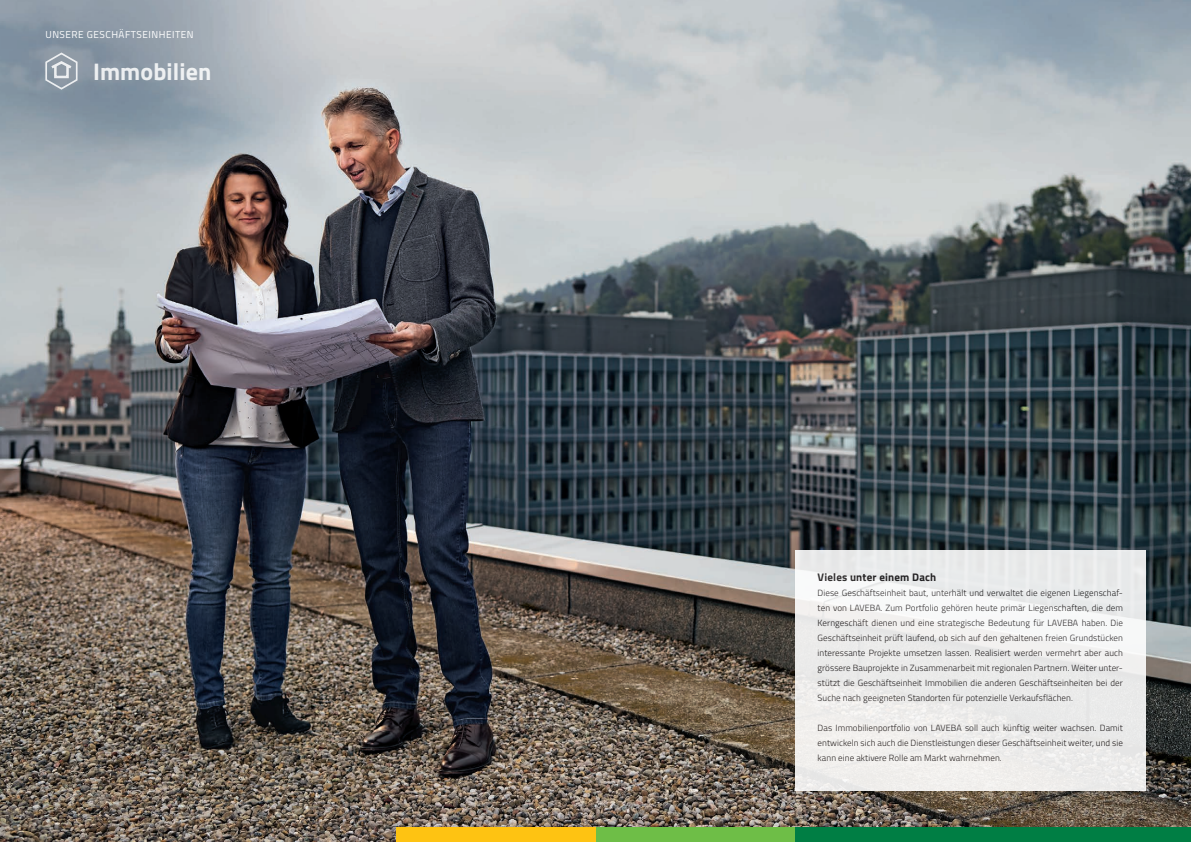
<style>
.page{position:relative;width:1191px;height:842px;background:#fff}
.page>*{position:absolute;margin:0;border:0;box-sizing:border-box;transform-origin:0 0}
.t1{font:700 24px "Titillium";letter-spacing:.005em;color:#fff}
.t2{font:700 11px "Titillium";letter-spacing:.015em;color:#231f20}
.t3{font:10px "Titillium";letter-spacing:.05em;color:#fff}
.t4{font:300 9px/15px "Titillium";letter-spacing:.01em;color:#231f20;text-align:justify}
</style>
<div class="page">
<img style="left:0;top:0;width:1191px;height:842px">
<svg style="left:45px;top:52px;width:34px;height:39px"></svg>
<div style="left:795px;top:550px;width:350px;height:241px;background:linear-gradient(to right,#f0efee,#eceded)"></div>
<div style="left:795px;top:828px;width:396px;height:14px;background:#007e44"></div>
<div style="left:595px;top:828px;width:200px;height:14px;background:#6ebe47"></div>
<div style="left:396px;top:828px;width:199px;height:14px;background:#fec312"></div>
<p class="t3" style="left:45px;top:27px;width:150px">UNSERE GESCHÄFTSEINHEITEN</p>
<h1 class="t1" style="left:93px;top:53px;width:120px">Immobilien</h1>
<p class="t2" style="left:817px;top:569px;width:120px">Vieles unter einem Dach</p>
<p class="t4" style="left:817px;top:585px;width:307px">Diese Geschäftseinheit baut, unterhält und verwaltet die eigenen Liegenschaf&shy;ten von LAVEBA. Zum Portfolio gehören heute primär Liegenschaften, die dem Kerngeschäft dienen und eine strategische Bedeutung für LAVEBA haben. Die Geschäftseinheit prüft laufend, ob sich auf den gehaltenen freien Grundstücken interessante Projekte umsetzen lassen. Realisiert werden vermehrt aber auch grössere Bauprojekte in Zusammenarbeit mit regionalen Partnern. Weiter unter&shy;stützt die Geschäftseinheit Immobilien die anderen Geschäftseinheiten bei der Suche nach geeigneten Standorten für potenzielle Verkaufsflächen.</p>
<p class="t4" style="left:817px;top:720px;width:307px">Das Immobilienportfolio von LAVEBA soll auch künftig weiter wachsen. Damit entwickeln sich auch die Dienstleistungen dieser Geschäftseinheit weiter, und sie kann eine aktivere Rolle am Markt wahrnehmen.</p>
</div>
